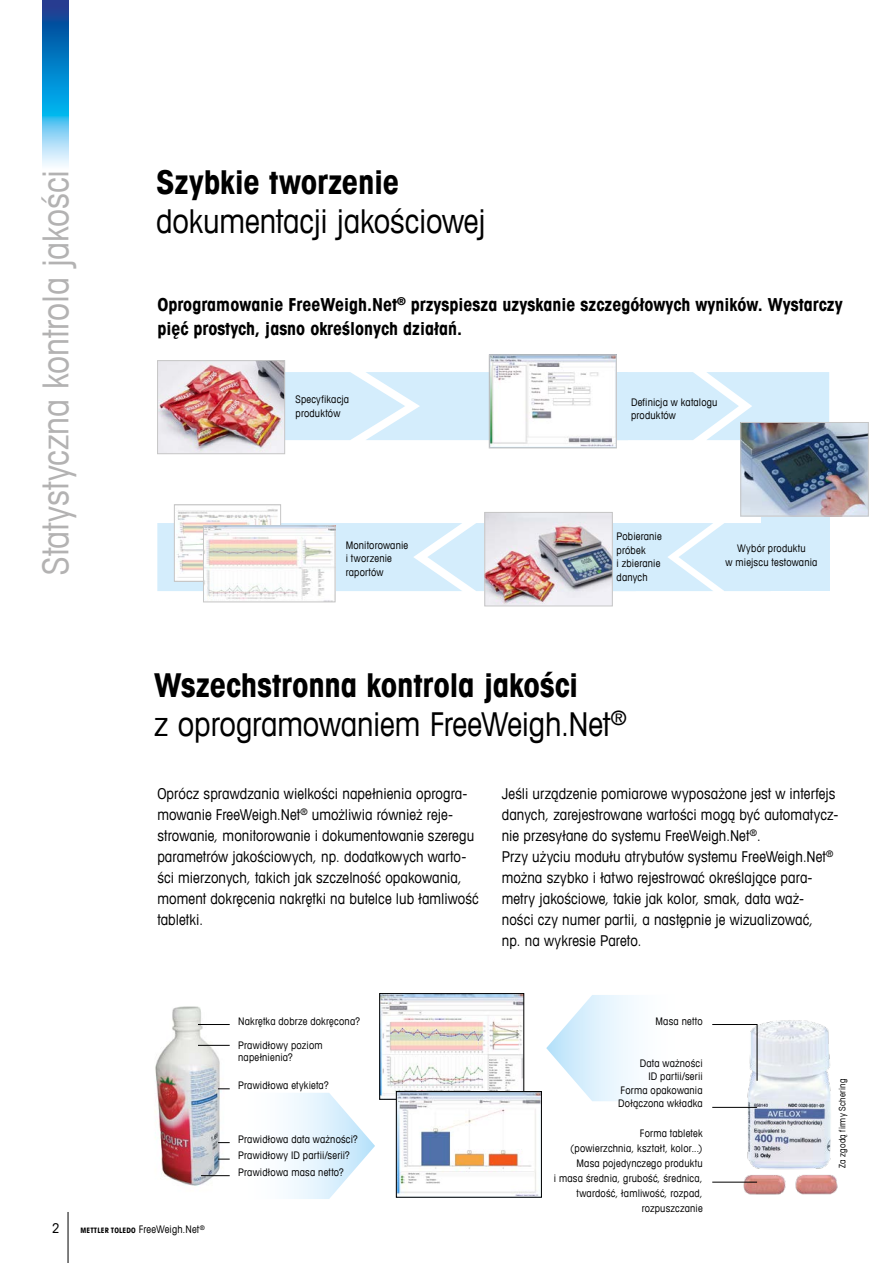
<style>
.page{position:relative;width:893px;height:1263px;background:#fff}
.page>*{position:absolute;margin:0;border:0;box-sizing:border-box;transform-origin:0 0}
.t1{font:condensed 36px "Avant Garde Com";letter-spacing:-.01em;color:#b3b2b2}
.t2{font:condensed 33px/39px "Avant Garde Com";letter-spacing:-.005em;color:#000}
.t3{font:700 condensed 33px "Avant Garde Com";letter-spacing:-.005em;color:#000}
.t4{font:700 condensed 18px/24px "Avant Garde Com";color:#000}
.t5{font:condensed 15px/21px "Avant Garde Com";letter-spacing:.005em;color:#000}
.t6{font:condensed 13.5px "Avant Garde Com";color:#000}
.t7{font:condensed 10.5px/13.5px "Avant Garde Com";letter-spacing:.015em;color:#000}
.t8{font:condensed 9px "Avant Garde Com";letter-spacing:.025em;color:#000}
.t9{font:700 condensed 7.5px "Avant Garde Com";letter-spacing:.015em;color:#000}
.s1{font-weight:700}
.s2{font-weight:400;font-size:10.5px}
</style>
<div class="page">
<img style="left:43px;top:0;width:25px;height:166px">
<div style="left:761px;top:428px;width:68px;height:163px;background:#d4edfc"></div>
<svg style="left:285px;top:372px;width:544px;height:68px;background:#d7eefc"></svg>
<svg style="left:157px;top:523px;width:604px;height:68px;background:#d7eefb"></svg>
<svg style="left:546px;top:995px;width:88px;height:106px"></svg>
<img style="left:155px;top:1006px;width:75px;height:180px">
<img style="left:712px;top:1020px;width:126px;height:175px">
<hr style="left:198px;top:1024px;width:32px;height:1px;background:#000">
<hr style="left:198px;top:1045px;width:32px;height:1px;background:#000">
<svg style="left:201px;top:1088px;width:174px;height:111px"></svg>
<img style="left:381px;top:995px;width:141px;height:102px">
<div style="left:379px;top:993px;width:145px;height:106px;border:1px solid #000"></div>
<img style="left:398px;top:1093px;width:142px;height:102px">
<div style="left:396px;top:1091px;width:146px;height:106px;border:1px solid #000"></div>
<svg style="left:712px;top:1024px;width:46px;height:57px"></svg>
<hr style="left:712px;top:1107px;width:45px;height:1px;background:#000">
<hr style="left:712px;top:1182px;width:45px;height:1px;background:#000">
<hr style="left:68px;top:1212px;width:1px;height:51px;background:#000">
<img style="left:491px;top:357px;width:124px;height:89px">
<div style="left:489px;top:355px;width:128px;height:93px;border:1px solid #c6c6c6"></div>
<img style="left:176px;top:509px;width:103px;height:70px">
<div style="left:174px;top:505px;width:107px;height:76px;border:1px solid #c6c6c6"></div>
<img style="left:205px;top:528px;width:128px;height:72px">
<div style="left:203px;top:526px;width:132px;height:76px;border:1px solid #c6c6c6"></div>
<img style="left:742px;top:424px;width:124px;height:90px">
<div style="left:740px;top:422px;width:128px;height:94px;border:1px solid #c6c6c6"></div>
<img style="left:486px;top:514px;width:125px;height:90px">
<div style="left:484px;top:512px;width:129px;height:94px;border:1px solid #c6c6c6"></div>
<img style="left:159px;top:362px;width:124px;height:90px">
<div style="left:157px;top:360px;width:128px;height:94px;border:1px solid #c6c6c6"></div>
<h1 class="t1" style="left:33px;top:575px;width:406px;rotate:-90deg">Statystyczna kontrola jakości</h1>
<h2 class="t3" style="left:156px;top:161px;width:245px">Szybkie tworzenie</h2>
<h2 class="t2" style="left:156px;top:201px;width:331px">dokumentacji jakościowej</h2>
<p class="t4" style="left:157px;top:292px;width:687px">Oprogramowanie FreeWeigh.Net<sup>®</sup> przyspiesza uzyskanie szczegółowych wyników. Wystarczy pięć prostych, jasno określonych działań.</p>
<p class="t7" style="left:296px;top:392px;width:55px">Specyfikacja produktów</p>
<p class="t7" style="left:631px;top:395px;width:88px">Definicja w katalogu produktów</p>
<p class="t7" style="left:346px;top:538px;width:64px">Monitorowanie i tworzenie raportów</p>
<p class="t7" style="left:617px;top:529px;width:47px">Pobieranie próbek<br>i zbieranie danych</p>
<p class="t7" style="left:726px;top:541px;width:93px;text-align:center">Wybór produktu<br>w miejscu testowania</p>
<h2 class="t2" style="left:154px;top:664px;width:474px"><span class="s1">Wszechstronna kontrola jakości<br></span>z oprogramowaniem FreeWeigh.Net<sup>®</sup></h2>
<p class="t5" style="left:157px;top:783px;width:323px">Oprócz sprawdzania wielkości napełnienia oprogra&shy;mowanie FreeWeigh.Net<sup>®</sup> umożliwia również reje&shy;strowanie, monitorowanie i dokumentowanie szeregu parametrów jakościowych, np. dodatkowych warto&shy;ści mierzonych, takich jak szczelność opakowania, moment dokręcenia nakrętki na butelce lub łamliwość tabletki.</p>
<p class="t5" style="left:502px;top:783px;width:338px">Jeśli urządzenie pomiarowe wyposażone jest w interfejs danych, zarejestrowane wartości mogą być automatycz&shy;nie przesyłane do systemu FreeWeigh.Net<sup>®</sup>.<br>Przy użyciu modułu atrybutów systemu FreeWeigh.Net<sup>® </sup>można szybko i łatwo rejestrować określające para&shy;metry jakościowe, takie jak kolor, smak, data waż&shy;ności czy numer partii, a następnie je wizualizować,<br>np. na wykresie Pareto.</p>
<p class="t7" style="left:238px;top:1014px;width:123px">Nakrętka dobrze dokręcona?</p>
<p class="t7" style="left:238px;top:1038px;width:86px;line-height:12.6px">Prawidłowy poziom napełnienia?</p>
<p class="t7" style="left:238px;top:1078px;width:92px">Prawidłowa etykieta?</p>
<p class="t7" style="left:238px;top:1130px;width:121px;line-height:16.5px">Prawidłowa data ważności?<br>Prawidłowy ID partii/serii?<br>Prawidłowa masa netto?</p>
<p class="t7" style="left:655px;top:1014px;width:49px">Masa netto</p>
<p class="t7" style="left:618px;top:1056px;width:86px;text-align:right">Data ważności<br>ID partii/serii<br>Forma opakowania<br>Dołączona wkładka</p>
<p class="t7" style="left:554px;top:1125px;width:150px;line-height:15px;text-align:right">Forma tabletek<br>(powierzchnia, kształt, kolor...)<br>Masa pojedynczego produktu<br>i masa średnia, grubość, średnica, twardość, łamliwość, rozpad, rozpuszczanie</p>
<p class="t8" style="left:837px;top:1168px;width:91px;rotate:-90deg">Za zgodą firmy Schering</p>
<p class="t6" style="left:52px;top:1220px;width:9px">2</p>
<p class="t9" style="left:81px;top:1225px;width:126px">METTLER -TOLEDO <span class="s2">FreeWeigh.Net</span><sup>®</sup></p>
</div>
